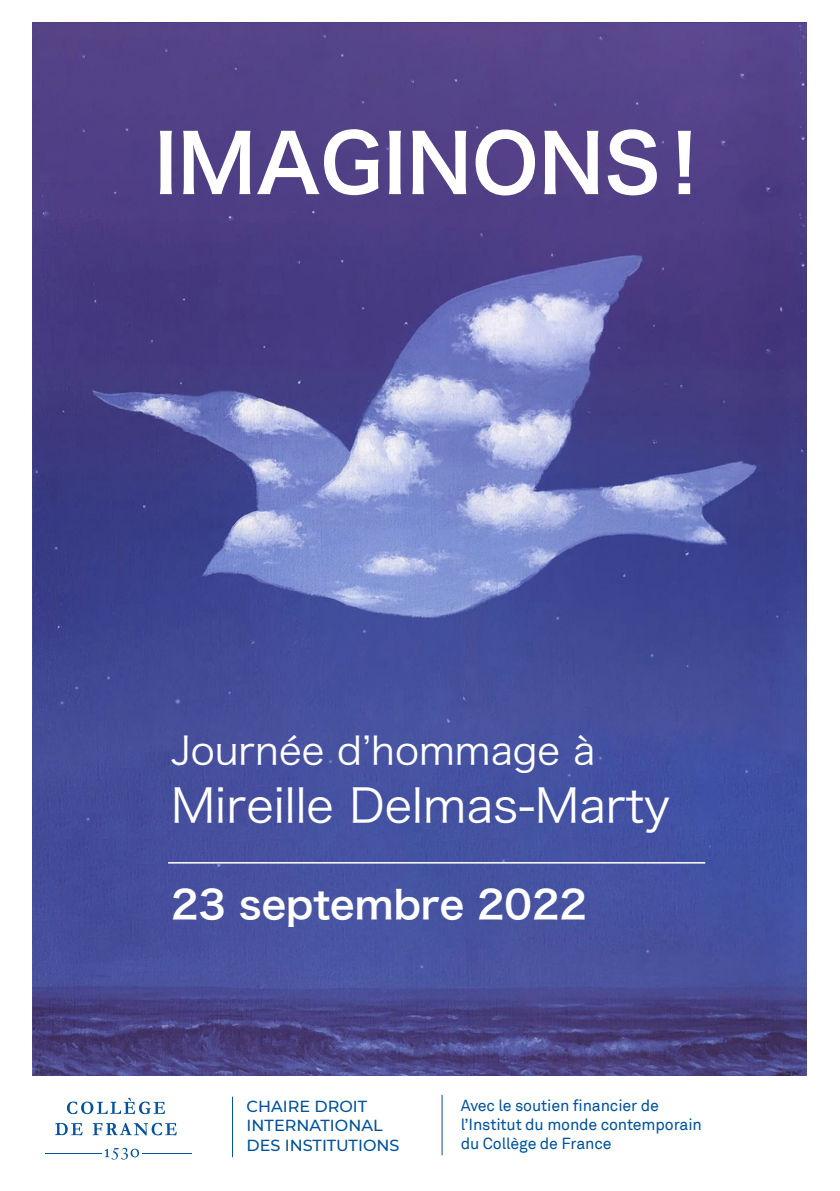
<style>
.page{position:relative;width:840px;height:1191px;background:#fff}
.page>*{position:absolute;margin:0;border:0;box-sizing:border-box;transform-origin:0 0}
.t1{font:79.6px "Hira Kaku Pro W6";color:#fff}
.t2{font:46.6px "Hira Kaku Pro W3";color:#fff}
.t3{font:38.4px "Hira Kaku Pro W3";color:#fff}
.t4{font:38.4px "Hira Kaku Pro W6";color:#fff}
.cadre_nom{font:16px/19.2px "Akkurat";letter-spacing:-.01em;color:#01529a}
.cadre_nom-2{font:500 16px/19.2px "Montserrat";color:#01529a}
</style>
<div class="page">
<img style="left:32px;top:23px;width:774px;height:1052px">
<hr style="left:168px;top:862px;width:536px;height:1px;background:#fff">
<svg style="left:104px;top:1147px;width:35px;height:12px"></svg>
<hr style="left:45px;top:1153px;width:56px;height:1px;background:#01529a">
<hr style="left:142px;top:1153px;width:50px;height:1px;background:#01529a">
<svg style="left:67px;top:1098px;width:98px;height:16px"></svg>
<svg style="left:55px;top:1122px;width:122px;height:13px"></svg>
<hr style="left:232px;top:1096px;width:1px;height:61px;background:#01529a">
<hr style="left:441px;top:1094px;width:1px;height:61px;background:#01529a">
<p class="t1" style="left:154px;top:91px;width:545px">IMAGINONS !</p>
<p class="t3" style="left:171px;top:716px;width:425px">Journée d’hommage à</p>
<p class="t2" style="left:171px;top:764px;width:500px">Mireille Delmas-Marty</p>
<p class="t4" style="left:171px;top:869px;width:417px">23 septembre 2022</p>
<p class="cadre_nom-2" style="left:246px;top:1096px;width:154px">CHAIRE DROIT<br>INTERNATIONAL<br>DES INSTITUTIONS</p>
<p class="cadre_nom" style="left:460px;top:1096px;width:242px">Avec le soutien financier de l’Institut du monde contemporain du Collège de France</p>
</div>
